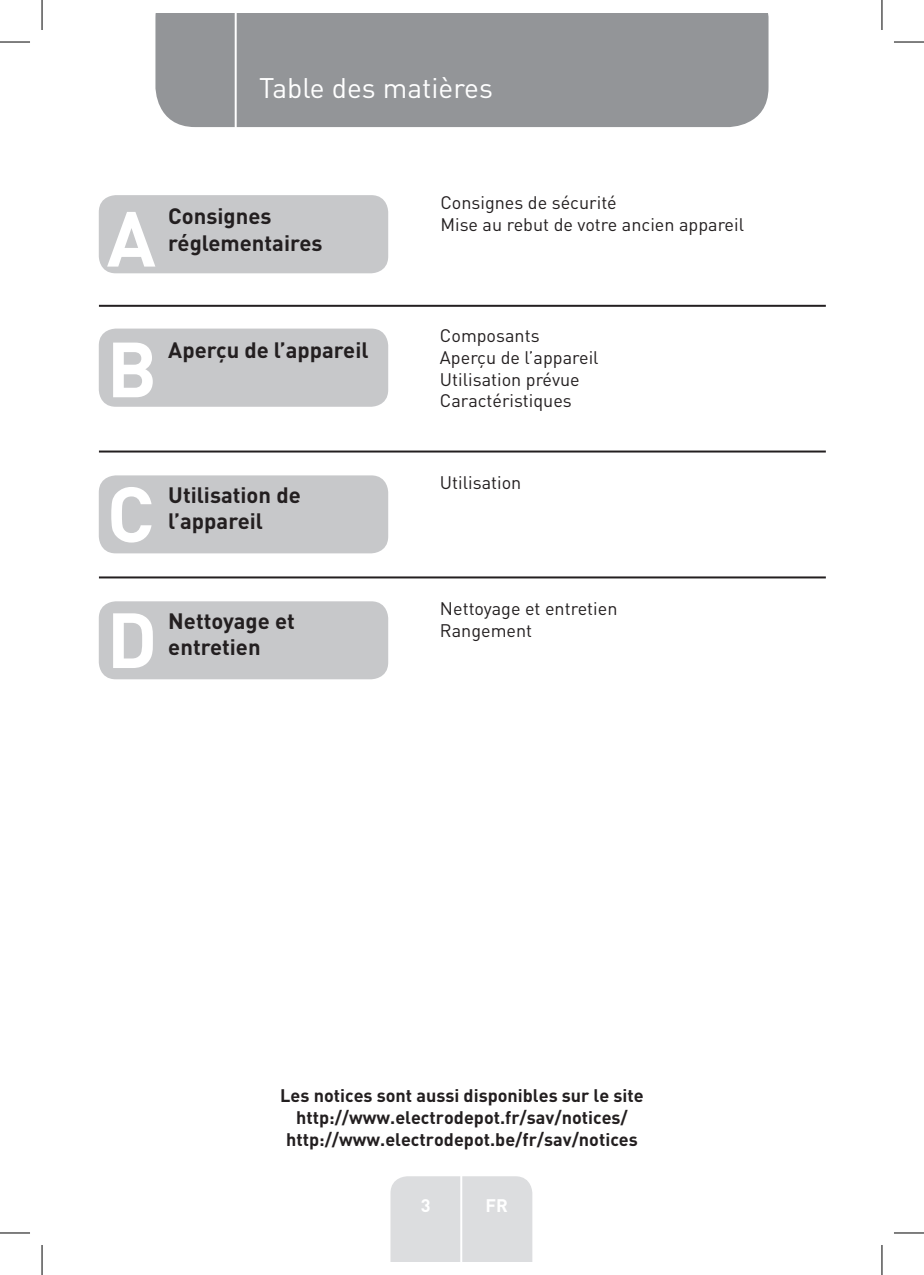
<style>
.page{position:relative;width:924px;height:1275px;background:#fff}
.page>*{position:absolute;margin:0;border:0;box-sizing:border-box;transform-origin:0 0}
.t1{font:700 76.8px "DIN Pro";color:#fff}
.t2{font:28px "DIN Pro";color:#fff}
.t3{font:700 22px/26.4px "DIN Pro";color:#231f20}
.Body{font:18px "DIN Pro";color:#231f20}
.t4{font:700 18px/22px "DIN Pro";color:#231f20;text-align:center}
.t5{font:700 18px "DIN Pro";color:#fff}
</style>
<div class="page">
<div style="left:390px;top:1176px;width:142px;height:85px;background:#dcdddf"></div>
<hr style="left:460px;top:1153px;width:2px;height:108px;background:#fff">
<div style="left:155px;top:14px;width:613px;height:113px;background:#939598"></div>
<hr style="left:234px;top:14px;width:2px;height:116px;background:#fff">
<hr style="left:99px;top:305px;width:726px;height:2px;background:#231f20">
<hr style="left:99px;top:450px;width:726px;height:2px;background:#231f20">
<hr style="left:99px;top:576px;width:726px;height:2px;background:#231f20">
<div style="left:99px;top:195px;width:289px;height:78px;background:#c7c8ca;border-radius:17px"></div>
<div style="left:99px;top:475px;width:289px;height:78px;background:#c7c8ca;border-radius:17px"></div>
<div style="left:99px;top:601px;width:289px;height:78px;background:#c7c8ca;border-radius:17px"></div>
<div style="left:99px;top:328px;width:289px;height:79px;background:#c7c8ca;border-radius:17px"></div>
<hr style="left:0;top:42px;width:30px;height:1px;background:#000">
<hr style="left:893px;top:42px;width:30px;height:1px;background:#000">
<hr style="left:0;top:1232px;width:30px;height:1px;background:#000">
<hr style="left:893px;top:1232px;width:30px;height:1px;background:#000">
<hr style="left:42px;top:0;width:1px;height:30px;background:#000">
<hr style="left:42px;top:1245px;width:1px;height:30px;background:#000">
<hr style="left:881px;top:0;width:1px;height:30px;background:#000">
<hr style="left:881px;top:1245px;width:1px;height:30px;background:#000">
<h2 class="t2" style="left:259px;top:69px;width:235px">Table des matières</h2>
<p class="t1" style="left:107px;top:187px;width:50px">A</p>
<p class="t3" style="left:168px;top:202px;width:156px">Consignes réglementaires</p>
<p class="t1" style="left:107px;top:317px;width:52px">B</p>
<p class="t3" style="left:168px;top:336px;width:202px">Aperçu de l’appareil</p>
<p class="t1" style="left:107px;top:462px;width:49px">C</p>
<p class="t3" style="left:168px;top:480px;width:134px">Utilisation de l’appareil</p>
<p class="t1" style="left:107px;top:588px;width:52px">D</p>
<p class="t3" style="left:168px;top:606px;width:128px">Nettoyage et entretien</p>
<p class="Body" style="left:440px;top:190px;width:178px">Consignes de sécurité</p>
<p class="Body" style="left:440px;top:212px;width:305px">Mise au rebut de votre ancien appareil</p>
<p class="Body" style="left:440px;top:323px;width:101px">Composants</p>
<p class="Body" style="left:440px;top:345px;width:160px">Aperçu de l’appareil</p>
<p class="Body" style="left:440px;top:367px;width:141px">Utilisation prévue</p>
<p class="Body" style="left:440px;top:388px;width:133px">Caractéristiques</p>
<p class="Body" style="left:440px;top:470px;width:83px">Utilisation</p>
<p class="Body" style="left:440px;top:596px;width:179px">Nettoyage et entretien</p>
<p class="Body" style="left:440px;top:618px;width:94px">Rangement</p>
<p class="t4" style="left:280px;top:1083px;width:365px">Les notices sont aussi disponibles sur le site http://www.electrodepot.fr/sav/notices/ http://www.electrodepot.be/fr/sav/notices</p>
<p class="t5" style="left:420px;top:1192px;width:11px">3</p>
<p class="t5" style="left:485px;top:1192px;width:24px">FR</p>
</div>
